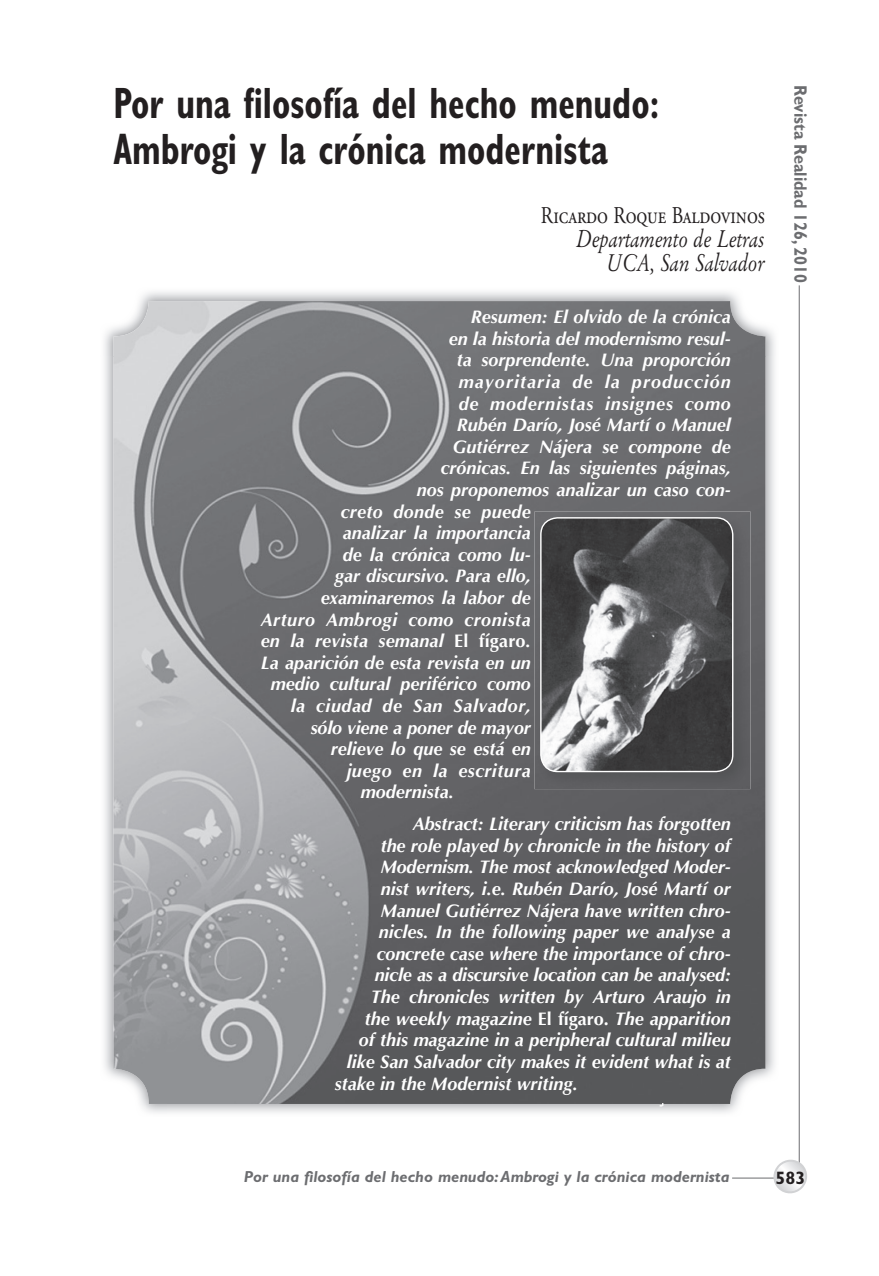
<style>
.page{position:relative;width:879px;height:1276px;background:#fff}
.page>*{position:absolute;margin:0;border:0;box-sizing:border-box;transform-origin:0 0}
.t1{font:700 condensed 44px/46px "Gill Sans";color:#231f20;scale:.8 1}
.t2{font:italic 24px/24px "Garamand Classic";color:#231f20;text-align:right;scale:.8 1}
.t3{font:24px "Adobe Garamond Regular SC";color:#231f20;scale:.8 1}
.t4{font:italic 700 18px "Optima";color:#fff}
.t5{font:italic 700 18px "Optima";letter-spacing:.025em;color:#fff}
.t6{font:italic 700 18px "Optima";letter-spacing:.06em;color:#fff}
.t7{font:italic 700 18px "Optima";letter-spacing:.045em;color:#fff}
.t8{font:700 18px "Gill Sans";color:#6c6d70;scale:.9 1}
.t9{font:italic 700 18px "Optima";letter-spacing:.03em;color:#fff}
.t10{font:italic 700 18px "Optima";letter-spacing:.02em;color:#fff}
.t11{font:700 18px "Gill Sans";color:#231f20}
.t12{font:italic 700 16px "Gill Sans";color:#6c6d70}
.s1{font-style:normal}
</style>
<div class="page">
<hr style="left:798px;top:285px;width:1px;height:882px;background:#6c6d70">
<hr style="left:732px;top:1177px;width:59px;height:1px;background:#6c6d70">
<svg style="left:770px;top:1156px;width:37px;height:38px"></svg>
<img style="left:104px;top:292px;width:671px;height:64px">
<img style="left:104px;top:356px;width:63px;height:757px">
<img style="left:712px;top:356px;width:63px;height:757px">
<img style="left:114px;top:301px;width:651px;height:803px">
<img style="left:534px;top:511px;width:216px;height:278px">
<img style="left:541px;top:518px;width:192px;height:253px">
<div style="left:540px;top:517px;width:193px;height:255px;border:1px solid #fff;border-radius:17px"></div>
<h1 class="t1" style="left:114px;top:80px;width:683px">Por una filosofía del hecho menudo:<br>Ambrogi y la crónica modernista</h1>
<h2 class="t3" style="left:541px;top:202px;width:282px">Ricardo Roque Baldovinos</h2>
<h2 class="t2" style="left:576px;top:226px;width:237px">Departamento de Letras<br>UCA, San Salvador</h2>
<p class="t4" style="left:471px;top:306px;width:261px">Resumen: El olvido de la crónica</p>
<p class="t4" style="left:449px;top:328px;width:283px">en la historia del modernismo resul-</p>
<p class="t4" style="left:457px;top:349px;width:275px">ta sorprendente. Una proporción</p>
<p class="t6" style="left:459px;top:371px;width:274px">mayoritaria de la producción</p>
<p class="t7" style="left:459px;top:392px;width:273px">de modernistas insignes como</p>
<p class="t4" style="left:457px;top:414px;width:275px">Rubén Darío, José Martí o Manuel</p>
<p class="t4" style="left:453px;top:436px;width:280px">Gutiérrez Nájera se compone de</p>
<p class="t4" style="left:441px;top:457px;width:291px">crónicas. En las siguientes páginas,</p>
<p class="t4" style="left:417px;top:479px;width:316px">nos proponemos analizar un caso con-</p>
<p class="t10" style="left:341px;top:500px;width:191px">creto donde se puede</p>
<p class="t4" style="left:343px;top:522px;width:189px">analizar la importancia</p>
<p class="t4" style="left:343px;top:544px;width:189px">de la crónica como lu-</p>
<p class="t4" style="left:335px;top:565px;width:198px">gar discursivo. Para ello,</p>
<p class="t4" style="left:321px;top:587px;width:211px">examinaremos la labor de</p>
<p class="t5" style="left:261px;top:608px;width:271px">Arturo Ambrogi como cronista</p>
<p class="t4" style="left:261px;top:630px;width:272px">en la revista semanal <span class="s1">El fígaro</span>.</p>
<p class="t4" style="left:261px;top:652px;width:271px">La aparición de esta revista en un</p>
<p class="t4" style="left:271px;top:673px;width:262px">medio cultural periférico como</p>
<p class="t9" style="left:291px;top:695px;width:242px">la ciudad de San Salvador,</p>
<p class="t4" style="left:311px;top:716px;width:222px">sólo viene a poner de mayor</p>
<p class="t4" style="left:331px;top:738px;width:201px">relieve lo que se está en</p>
<p class="t5" style="left:347px;top:760px;width:186px">juego en la escritura</p>
<p class="t4" style="left:361px;top:781px;width:95px">modernista.</p>
<p class="t4" style="left:413px;top:813px;width:319px">Abstract: Literary criticism has forgotten</p>
<p class="t4" style="left:381px;top:835px;width:351px">the role played by chronicle in the history of</p>
<p class="t4" style="left:381px;top:856px;width:352px">Modernism. The most acknowledged Moder-</p>
<p class="t4" style="left:381px;top:878px;width:351px">nist writers, i.e. Rubén Darío, José Martí or</p>
<p class="t4" style="left:381px;top:899px;width:351px">Manuel Gutiérrez Nájera have written chro-</p>
<p class="t4" style="left:379px;top:921px;width:353px">nicles. In the following paper we analyse a</p>
<p class="t4" style="left:377px;top:943px;width:355px">concrete case where the importance of chro-</p>
<p class="t4" style="left:375px;top:964px;width:358px">nicle as a discursive location can be analysed:</p>
<p class="t4" style="left:371px;top:986px;width:361px">The chronicles written by Arturo Araujo in</p>
<p class="t4" style="left:365px;top:1007px;width:367px">the weekly magazine <span class="s1">El fígaro.</span> The apparition</p>
<p class="t4" style="left:359px;top:1029px;width:373px">of this magazine in a peripheral cultural milieu</p>
<p class="t4" style="left:347px;top:1051px;width:386px">like San Salvador city makes it evident what is at</p>
<p class="t4" style="left:335px;top:1072px;width:245px">stake in the Modernist writing.</p>
<p class="t8" style="left:811px;top:85px;width:221px;rotate:90deg">Revista Realidad 126, 2010</p>
<p class="t12" style="left:244px;top:1167px;width:487px">Por una filosofía del hecho menudo: Ambrogi y la crónica modernista</p>
<p class="t11" style="left:775px;top:1167px;width:31px">583</p>
</div>
